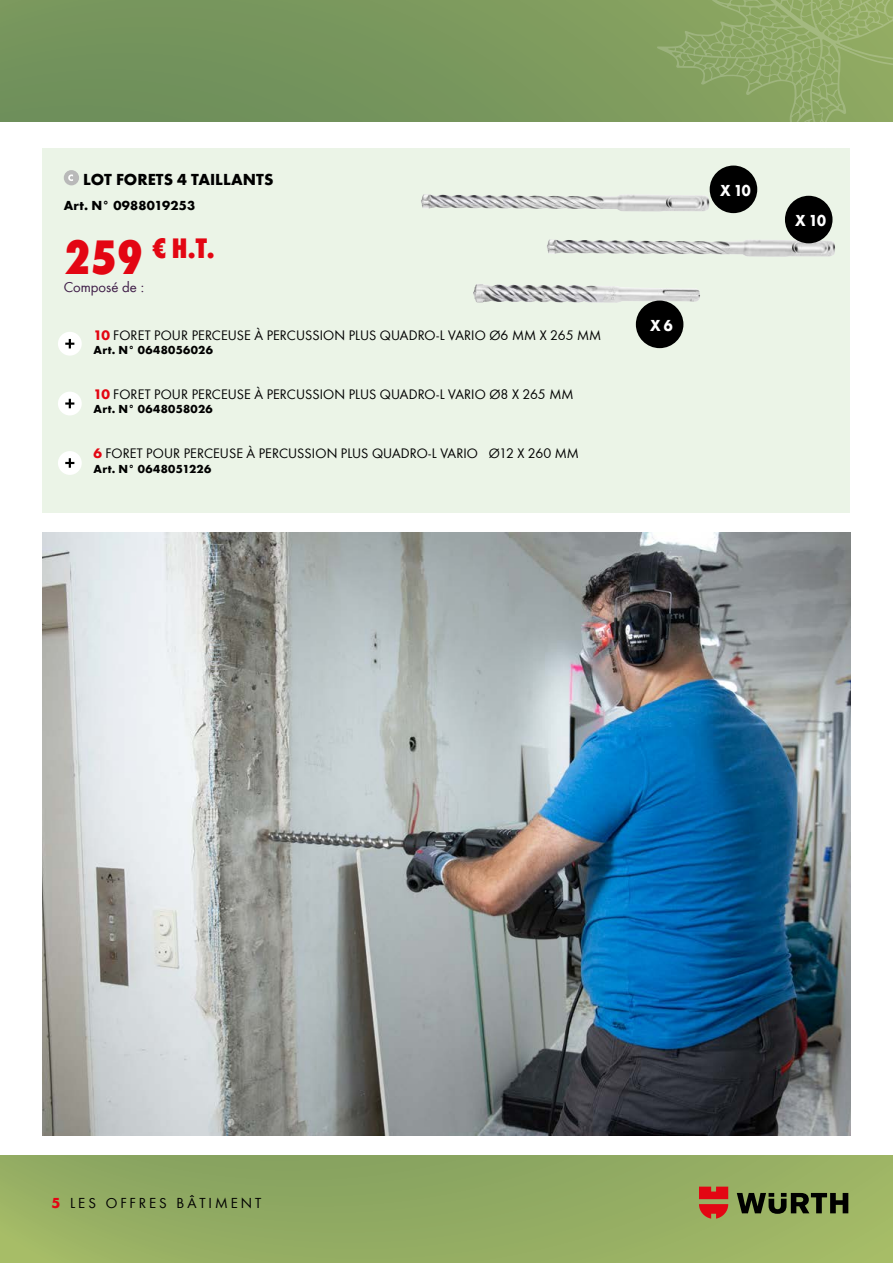
<style>
.page{position:relative;width:893px;height:1263px;background:#fff}
.page>*{position:absolute;margin:0;border:0;box-sizing:border-box;transform-origin:0 0}
.t1{font:800 condensed 29.1px "Wuerth";color:#e30613}
.t2{font:700 16.5px "Wuerth";color:#000}
.t3{font:700 16.5px "Wuerth";color:#fff;scale:.9 1}
.t4{font:15px "Wuerth Global";letter-spacing:.2em;color:#000}
.t5{font:15px "Wuerth";color:#3e1c47}
.t6{font:14.25px "Wuerth";letter-spacing:.01em;color:#000}
.t7{font:700 13.5px "Wuerth";letter-spacing:.015em;color:#000}
.t8{font:700 12px "Wuerth";letter-spacing:.025em;color:#000}
.s1{font-size:49.95px}
.s2{font-weight:700;color:#e30613}
</style>
<div class="page">
<div style="left:43px;top:149px;width:807px;height:364px;background:#ebf4e7"></div>
<img style="left:43px;top:532px;width:807px;height:603px">
<div style="left:0;top:0;width:893px;height:122px;background:#77955d"></div>
<div style="left:0;top:1156px;width:893px;height:107px;background:linear-gradient(to bottom,#8da761,#9cb365)"></div>
<svg style="left:657px;top:0;width:236px;height:149px"></svg>
<svg style="left:737px;top:1193px;width:111px;height:21px;background:#47512d"></svg>
<svg style="left:699px;top:1186px;width:29px;height:32px"></svg>
<div style="left:64px;top:170px;width:15px;height:15px;background:#b9b9b9;border-radius:50%"></div>
<svg style="left:68px;top:174px;width:5px;height:7px"></svg>
<img style="left:421px;top:194px;width:288px;height:18px">
<div style="left:710px;top:166px;width:47px;height:47px;background:#000;border-radius:50%"></div>
<div style="left:58px;top:332px;width:24px;height:24px;background:#fff;border-radius:50%"></div>
<svg style="left:65px;top:339px;width:9px;height:9px"></svg>
<img style="left:547px;top:239px;width:288px;height:18px">
<div style="left:785px;top:196px;width:47px;height:47px;background:#000;border-radius:50%"></div>
<div style="left:58px;top:392px;width:24px;height:23px;background:#fff;border-radius:50%"></div>
<svg style="left:65px;top:399px;width:9px;height:9px"></svg>
<img style="left:473px;top:284px;width:227px;height:19px">
<div style="left:636px;top:301px;width:47px;height:47px;background:#000;border-radius:50%"></div>
<div style="left:58px;top:451px;width:24px;height:24px;background:#fff;border-radius:50%"></div>
<svg style="left:65px;top:458px;width:9px;height:10px"></svg>
<p class="t2" style="left:83px;top:168px;width:192px">LOT FORETS 4 TAILLANTS</p>
<p class="t7" style="left:64px;top:196px;width:133px">Art. N° 0988019253</p>
<h1 class="t1" style="left:64px;top:227px;width:153px"><span class="s1">259</span> € H.T.</h1>
<p class="t5" style="left:64px;top:277px;width:82px">Composé de :</p>
<p class="t6" style="left:94px;top:325px;width:509px"><span class="s2">10</span> FORET POUR PERCEUSE À PERCUSSION PLUS QUADRO-L VARIO Ø6 MM X 265 MM</p>
<p class="t8" style="left:94px;top:341px;width:121px">Art. N° 0648056026</p>
<p class="t6" style="left:94px;top:384px;width:481px"><span class="s2">10</span> FORET POUR PERCEUSE À PERCUSSION PLUS QUADRO-L VARIO Ø8 X 265 MM</p>
<p class="t8" style="left:94px;top:400px;width:121px">Art. N° 0648058026</p>
<p class="t6" style="left:94px;top:444px;width:487px"><span class="s2">6</span> FORET POUR PERCEUSE À PERCUSSION PLUS QUADRO-L VARIO Ø12 X 260 MM</p>
<p class="t8" style="left:94px;top:460px;width:119px">Art. N° 0648051226</p>
<p class="t3" style="left:650px;top:313px;width:27px">X 6</p>
<p class="t3" style="left:720px;top:178px;width:36px">X 10</p>
<p class="t3" style="left:795px;top:208px;width:36px">X 10</p>
<p class="t4" style="left:51px;top:1194px;width:211px"><span class="s2">5</span> LES OFFRES BÂTIMENT</p>
</div>
